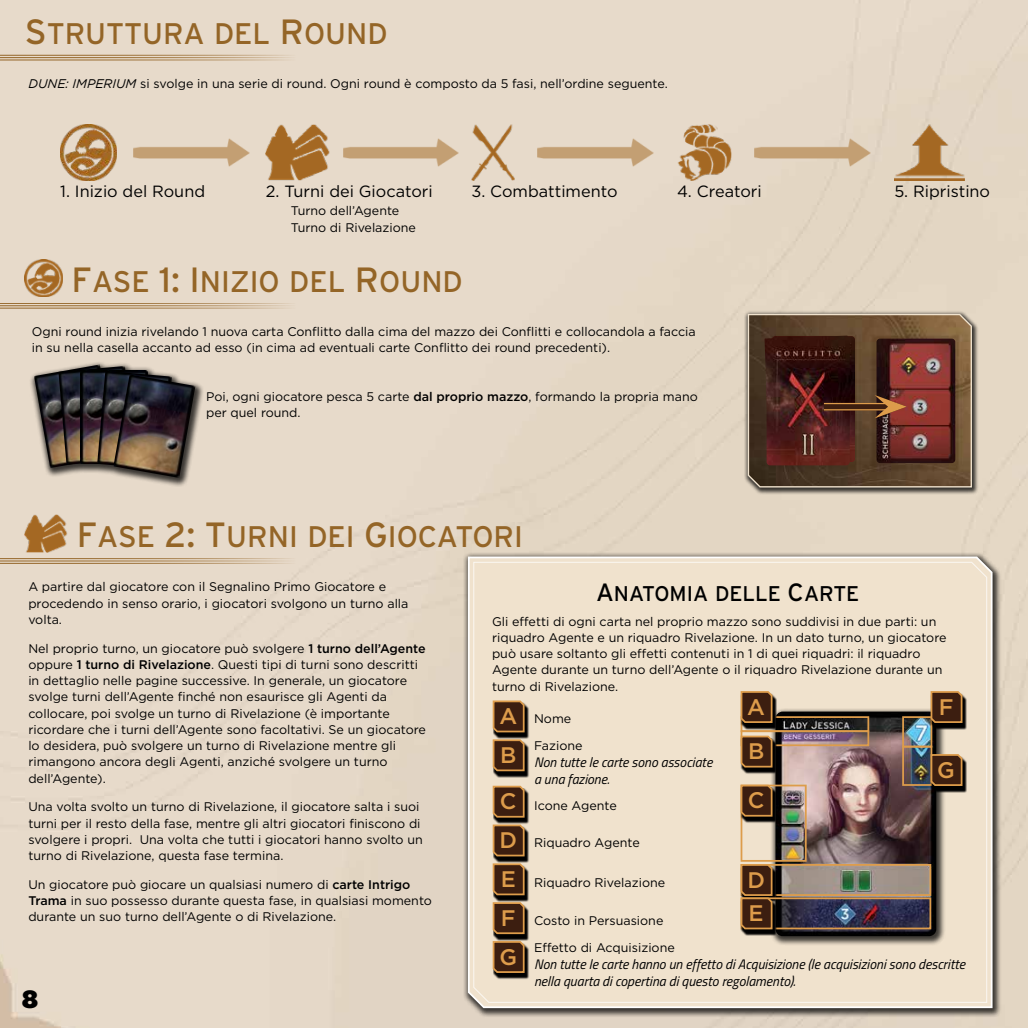
<style>
.page{position:relative;width:1028px;height:1028px;background:#e7daca}
.page>*{position:absolute;margin:0;border:0;box-sizing:border-box;transform-origin:0 0}
.t1{font:29.75px "Interstate Regular SC850";color:#946527}
.t2{font:900 25px "Gotham";color:#000}
.t3{font:500 22.5px/38.9px "Gotham";color:#dd9c4b}
.t4{font:21.25px "Interstate Regular SC850";color:#000}
.t5{font:16.25px "Gotham";color:#000}
.t6{font:italic 13.75px/16.9px "Titillium Web";color:#000}
.t7{font:12.5px/16.2px "Gotham";color:#000}
.s1{font-size:35px}
.s2{font-style:italic}
.s3{font-weight:500}
.s4{font-size:25px}
</style>
<div class="page">
<div style="left:29px;top:361px;width:175px;height:126px;background:#000;opacity:.75"></div>
<img style="left:34px;top:364px;width:82px;height:104px">
<img style="left:58px;top:366px;width:75px;height:99px">
<img style="left:81px;top:370px;width:67px;height:93px">
<img style="left:97px;top:371px;width:75px;height:98px">
<img style="left:113px;top:374px;width:82px;height:104px">
<div style="left:743px;top:311px;width:236px;height:184px;background:#000;opacity:.75"></div>
<svg style="left:747px;top:313px;width:225px;height:175px;background:#613b2d"></svg>
<hr style="left:0;top:60px;width:295px;height:1px;background:#946527">
<hr style="left:0;top:55px;width:295px;height:1px;background:#946527">
<hr style="left:0;top:57px;width:295px;height:1px;background:#946527">
<img style="left:25px;top:259px;width:37px;height:38px">
<hr style="left:0;top:308px;width:295px;height:1px;background:#946527">
<hr style="left:0;top:303px;width:295px;height:1px;background:#946527">
<hr style="left:0;top:305px;width:295px;height:1px;background:#946527">
<img style="left:25px;top:515px;width:42px;height:37px">
<hr style="left:0;top:563px;width:295px;height:1px;background:#946527">
<hr style="left:0;top:558px;width:295px;height:1px;background:#946527">
<hr style="left:0;top:560px;width:295px;height:1px;background:#946527">
<img style="left:60px;top:124px;width:57px;height:57px">
<img style="left:471px;top:124px;width:43px;height:57px">
<img style="left:677px;top:124px;width:54px;height:57px">
<img style="left:894px;top:124px;width:70px;height:57px">
<img style="left:266px;top:124px;width:64px;height:57px">
<div style="left:463px;top:552px;width:538px;height:466px;background:#000;opacity:.75"></div>
<svg style="left:467px;top:555px;width:526px;height:454px"></svg>
<div style="left:473px;top:561px;width:514px;height:442px;background:#f0e2cd"></div>
<img style="left:134px;top:138px;width:115px;height:28px">
<img style="left:343px;top:138px;width:116px;height:28px">
<img style="left:537px;top:138px;width:116px;height:28px">
<img style="left:755px;top:138px;width:115px;height:28px">
<div style="left:770px;top:707px;width:175px;height:239px;background:#000;opacity:.75"></div>
<img style="left:775px;top:711px;width:161px;height:225px">
<div style="left:740px;top:716px;width:129px;height:16px;border:2px solid #dd9c4b"></div>
<svg style="left:740px;top:693px;width:37px;height:37px"></svg>
<svg style="left:739px;top:690px;width:34px;height:34px"></svg>
<div style="left:740px;top:730px;width:129px;height:16px;border:2px solid #dd9c4b"></div>
<svg style="left:740px;top:737px;width:37px;height:37px"></svg>
<svg style="left:739px;top:734px;width:34px;height:34px"></svg>
<div style="left:740px;top:784px;width:66px;height:77px;border:2px solid #dd9c4b"></div>
<svg style="left:740px;top:786px;width:37px;height:37px"></svg>
<svg style="left:739px;top:784px;width:34px;height:33px"></svg>
<div style="left:902px;top:716px;width:30px;height:31px;border:2px solid #dd9c4b"></div>
<svg style="left:930px;top:693px;width:37px;height:37px"></svg>
<svg style="left:929px;top:690px;width:34px;height:34px"></svg>
<div style="left:902px;top:745px;width:30px;height:41px;border:2px solid #dd9c4b"></div>
<svg style="left:930px;top:756px;width:37px;height:37px"></svg>
<svg style="left:929px;top:753px;width:34px;height:34px"></svg>
<div style="left:740px;top:864px;width:191px;height:32px;border:2px solid #dd9c4b"></div>
<svg style="left:773px;top:866px;width:4px;height:31px"></svg>
<div style="left:740px;top:897px;width:191px;height:32px;border:2px solid #dd9c4b"></div>
<svg style="left:740px;top:899px;width:37px;height:37px"></svg>
<svg style="left:739px;top:863px;width:34px;height:67px;background:#634125"></svg>
<svg style="left:525px;top:702px;width:4px;height:37px"></svg>
<svg style="left:492px;top:741px;width:37px;height:37px"></svg>
<svg style="left:492px;top:699px;width:33px;height:73px;background:#604027"></svg>
<svg style="left:525px;top:787px;width:4px;height:37px"></svg>
<svg style="left:525px;top:826px;width:4px;height:37px"></svg>
<svg style="left:525px;top:865px;width:4px;height:37px"></svg>
<svg style="left:525px;top:904px;width:4px;height:37px"></svg>
<svg style="left:492px;top:943px;width:37px;height:36px"></svg>
<svg style="left:492px;top:785px;width:33px;height:188px;background:#5d3e26"></svg>
<h1 class="t1" style="left:25px;top:17px;width:364px"><span class="s1">S</span>TRUTTURA DEL <span class="s1">R</span>OUND</h1>
<p class="t7" style="left:28px;top:75px;width:641px"><span class="s2">DUNE: IMPERIUM</span> si svolge in una serie di round. Ogni round è composto da 5 fasi, nell’ordine seguente.</p>
<h3 class="t5" style="left:60px;top:181px;width:146px">1. Inizio del Round</h3>
<h3 class="t5" style="left:266px;top:181px;width:168px">2. Turni dei Giocatori</h3>
<h3 class="t5" style="left:471px;top:181px;width:148px">3. Combattimento</h3>
<h3 class="t5" style="left:677px;top:181px;width:86px">4. Creatori</h3>
<h3 class="t5" style="left:894px;top:181px;width:97px">5. Ripristino</h3>
<p class="t7" style="left:291px;top:201px;width:127px;line-height:17.5px">Turno dell’Agente<br>Turno di Rivelazione</p>
<h1 class="t1" style="left:72px;top:265px;width:393px"><span class="s1">F</span>ASE <span class="s1">1: I</span> NIZIO DEL <span class="s1">R</span>OUND</h1>
<p class="t7" style="left:32px;top:323px;width:665px">Ogni round inizia rivelando 1 nuova carta Conflitto dalla cima del mazzo dei Conflitti e collocandola a faccia in su nella casella accanto ad esso (in cima ad eventuali carte Conflitto dei round precedenti).</p>
<p class="t7" style="left:206px;top:388px;width:493px">Poi, ogni giocatore pesca 5 carte <span class="s3">dal proprio mazzo</span>, formando la propria mano per quel round.</p>
<h1 class="t1" style="left:77px;top:520px;width:448px"><span class="s1">F</span>ASE <span class="s1">2: T</span>URNI DEI <span class="s1">G</span>IOCATORI</h1>
<p class="t7" style="left:28px;top:578px;width:381px">A partire dal giocatore con il Segnalino Primo Giocatore e procedendo in senso orario, i giocatori svolgono un turno alla volta.</p>
<p class="t7" style="left:28px;top:639px;width:399px">Nel proprio turno, un giocatore può svolgere <span class="s3">1 turno dell’Agente </span>oppure <span class="s3">1 turno di Rivelazione</span>. Questi tipi di turni sono descritti in dettaglio nelle pagine successive. In generale, un giocatore svolge turni dell’Agente finché non esaurisce gli Agenti da collocare, poi svolge un turno di Rivelazione (è importante ricordare che i turni dell’Agente sono facoltativi. Se un giocatore lo desidera, può svolgere un turno di Rivelazione mentre gli rimangono ancora degli Agenti, anziché svolgere un turno dell’Agente).</p>
<p class="t7" style="left:28px;top:798px;width:396px">Una volta svolto un turno di Rivelazione, il giocatore salta i suoi turni per il resto della fase, mentre gli altri giocatori finiscono di svolgere i propri. Una volta che tutti i giocatori hanno svolto un turno di Rivelazione, questa fase termina.</p>
<p class="t7" style="left:28px;top:875px;width:405px">Un giocatore può giocare un qualsiasi numero di <span class="s3">carte Intrigo<br>Trama</span> in suo possesso durante questa fase, in qualsiasi momento durante un suo turno dell’Agente o di Rivelazione.</p>
<h2 class="t2" style="left:22px;top:980px;width:17px">8</h2>
<h3 class="t4" style="left:596px;top:581px;width:265px"><span class="s4">A</span>NATOMIA DELLE <span class="s4">C</span>ARTE</h3>
<p class="t7" style="left:492px;top:613px;width:456px">Gli effetti di ogni carta nel proprio mazzo sono suddivisi in due parti: un riquadro Agente e un riquadro Rivelazione. In un dato turno, un giocatore può usare soltanto gli effetti contenuti in 1 di quei riquadri: il riquadro Agente durante un turno dell’Agente o il riquadro Rivelazione durante un turno di Rivelazione.</p>
<h3 class="t3" style="left:499px;top:696px;width:19px">A<br>B</h3>
<h3 class="t3" style="left:499px;top:781px;width:19px;text-align:justify">C D E F G</h3>
<h3 class="t3" style="left:747px;top:684px;width:19px;line-height:44.5px">A<br>B</h3>
<h3 class="t3" style="left:748px;top:780px;width:18px">C</h3>
<h3 class="t3" style="left:938px;top:687px;width:16px">F</h3>
<p class="t7" style="left:534px;top:705px;width:50px;line-height:26.9px">Nome<br>Fazione</p>
<p class="t6" style="left:534px;top:753px;width:180px">Non tutte le carte sono associate a una fazione.</p>
<p class="t7" style="left:534px;top:797px;width:84px">Icone Agente</p>
<p class="t7" style="left:534px;top:834px;width:107px">Riquadro Agente</p>
<p class="t7" style="left:534px;top:873px;width:133px">Riquadro Rivelazione</p>
<p class="t7" style="left:534px;top:912px;width:131px">Costo in Persuasione</p>
<p class="t7" style="left:534px;top:939px;width:142px">Effetto di Acquisizione</p>
<p class="t6" style="left:534px;top:955px;width:432px">Non tutte le carte hanno un effetto di Acquisizione (le acquisizioni sono descritte nella quarta di copertina di questo regolamento).</p>
<h3 class="t3" style="left:937px;top:750px;width:19px">G</h3>
<h3 class="t3" style="left:747px;top:862px;width:19px;line-height:33.4px">D<br>E</h3>
</div>
